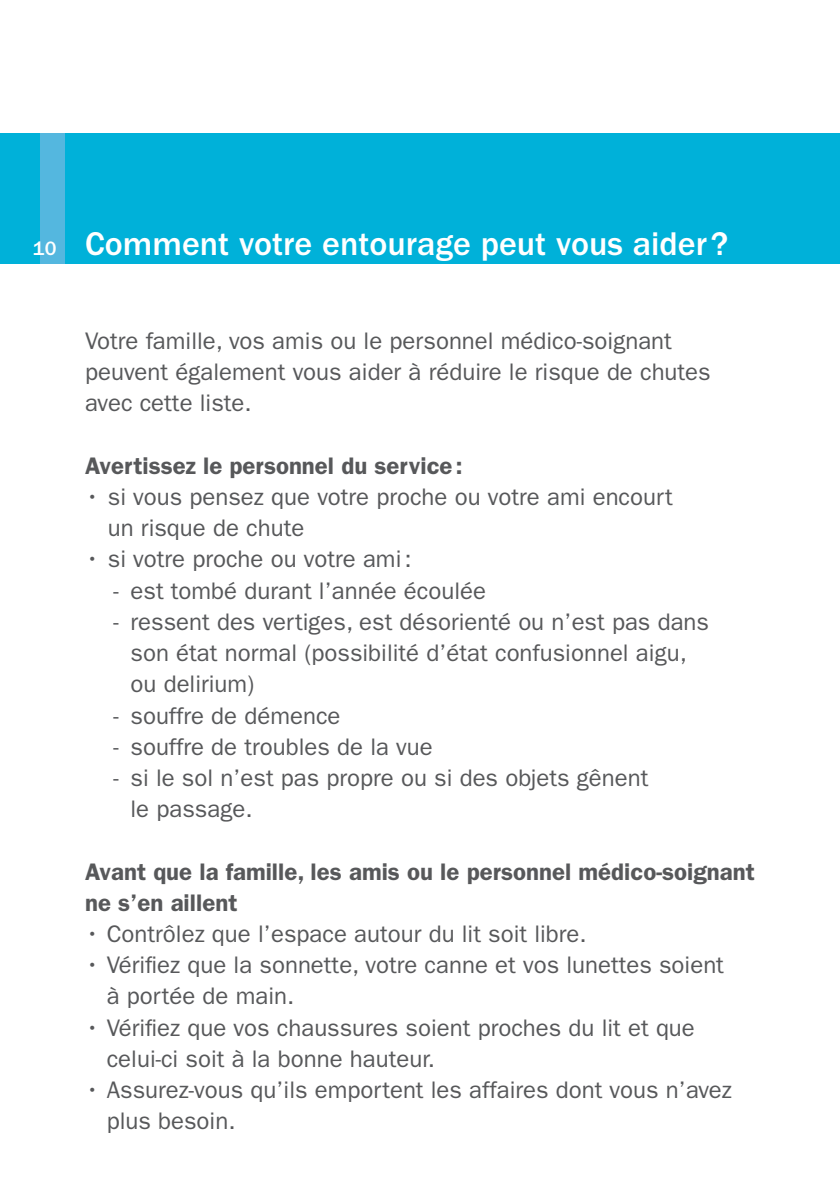
<style>
.page{position:relative;width:840px;height:1191px;background:#fff}
.page>*{position:absolute;margin:0;border:0;box-sizing:border-box;transform-origin:0 0}
.t1{font:500 34px "ITC Franklin Gothic Std";color:#fff}
.t2{font:24px/31.2px "ITC Franklin Gothic Std";color:#57585a}
.t3{font:600 24px/31.2px "ITC Franklin Gothic Std";color:#57585a}
.t4{font:500 20px "ITC Franklin Gothic Std";color:#fff}
</style>
<div class="page">
<div style="left:39px;top:134px;width:26px;height:130px;background:#54b7df"></div>
<div style="left:65px;top:134px;width:774px;height:130px;background:#00b1d9"></div>
<div style="left:0;top:134px;width:39px;height:130px;background:#00b1d9"></div>
<p class="t4" style="left:33px;top:237px;width:25px">10</p>
<h1 class="t1" style="left:85px;top:225px;width:644px">Comment votre entourage peut vous aider?</h1>
<p class="t2" style="left:85px;top:325px;width:626px">Votre famille, vos amis ou le personnel médico-soignant peuvent également vous aider à réduire le risque de chutes avec cette liste.</p>
<p class="t3" style="left:85px;top:450px;width:379px">Avertissez le personnel du service:</p>
<p class="t2" style="left:108px;top:481px;width:566px;text-indent:-23px">• si vous pensez que votre proche ou votre ami encourt un risque de chute</p>
<p class="t2" style="left:85px;top:544px;width:328px">• si votre proche ou votre ami:</p>
<p class="t2" style="left:113px;top:575px;width:374px">- est tombé durant l’année écoulée</p>
<p class="t2" style="left:130px;top:606px;width:579px;text-indent:-17px">- ressent des vertiges, est désorienté ou n’est pas dans son état normal (possibilité d’état confusionnel aigu, ou delirium)</p>
<p class="t2" style="left:113px;top:700px;width:228px">- souffre de démence</p>
<p class="t2" style="left:113px;top:731px;width:320px">- souffre de troubles de la vue</p>
<p class="t2" style="left:130px;top:762px;width:519px;text-indent:-17px">- si le sol n’est pas propre ou si des objets gênent le passage.</p>
<p class="t3" style="left:85px;top:855px;width:671px">Avant que la famille, les amis ou le personnel médico-soignant ne s’en aillent</p>
<p class="t2" style="left:85px;top:918px;width:503px">• Contrôlez que l’espace autour du lit soit libre.</p>
<p class="t2" style="left:107px;top:949px;width:618px;text-indent:-22px">• Vérifiez que la sonnette, votre canne et vos lunettes soient à portée de main.</p>
<p class="t2" style="left:107px;top:1012px;width:589px;text-indent:-22px">• Vérifiez que vos chaussures soient proches du lit et que celui-ci soit à la bonne hauteur.</p>
<p class="t2" style="left:107px;top:1074px;width:626px;text-indent:-22px">• Assurez-vous qu’ils emportent les affaires dont vous n’avez plus besoin.</p>
</div>
